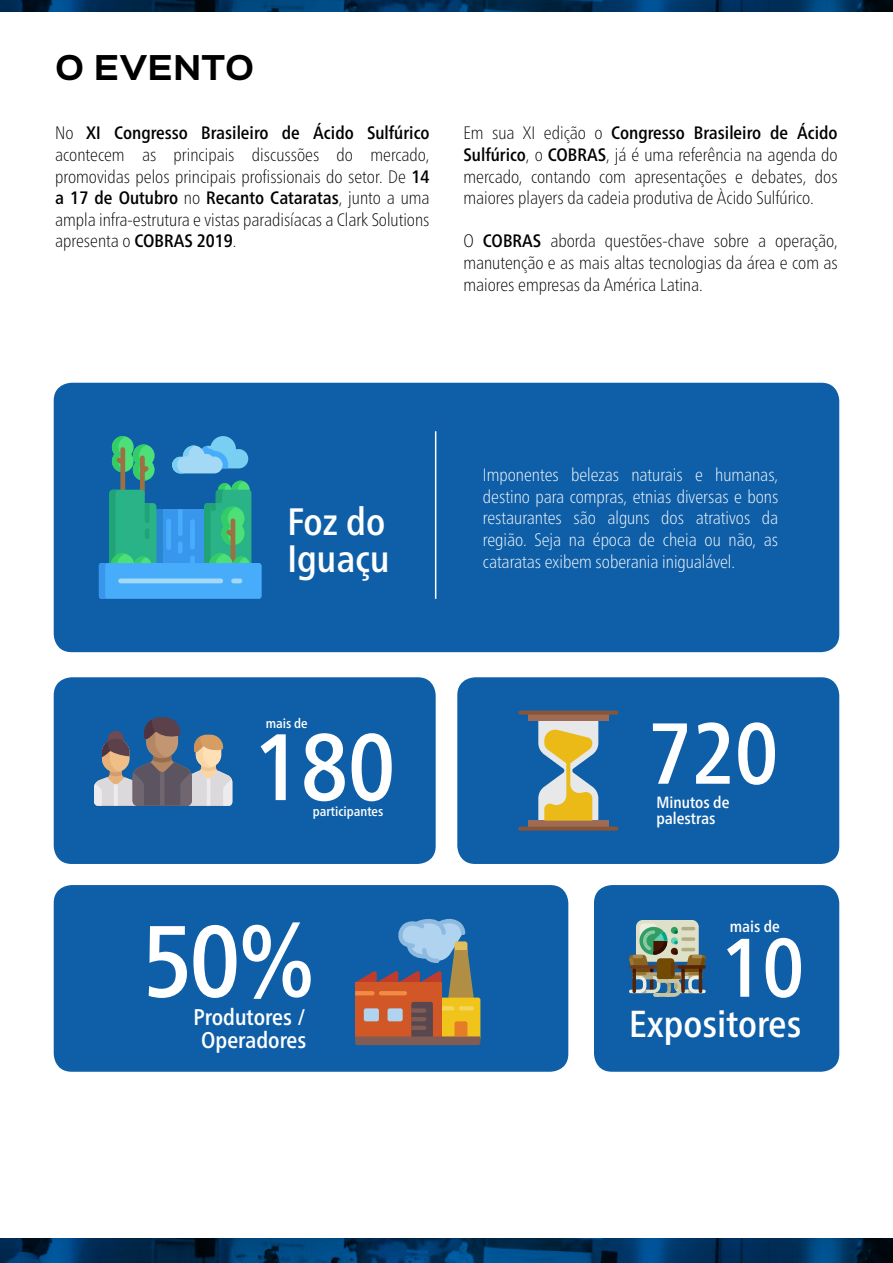
<style>
.page{position:relative;width:893px;height:1263px;background:#fff}
.page>*{position:absolute;margin:0;border:0;box-sizing:border-box;transform-origin:0 0}
.t1{font:500 condensed 100.95px "Frutiger Neue LT Pro";color:#fff}
.t2{font:500 condensed 94.2px "Frutiger Neue LT Pro";color:#fff}
.t3{font:500 condensed 86.4px "Frutiger Neue LT Pro";color:#fff}
.t4{font:500 condensed 82.95px "Frutiger Neue LT Pro";color:#fff}
.t5{font:500 condensed 38.25px/36.6px "Frutiger Neue LT Pro";color:#fff}
.t6{font:500 condensed 37.65px "Frutiger Neue LT Pro";color:#fff}
.t7{font:700 30.75px "Sinkin Sans 700";color:#000}
.t8{font:500 condensed 22.65px/22.6px "Frutiger Neue LT Pro";color:#fff;text-align:center}
.t9{font:100 condensed 18px/21.6px "Frutiger Neue LT Pro";color:#000;text-align:justify}
.t10{font:100 condensed 18px/21.6px "Frutiger Neue LT Pro";color:#fff;text-align:justify}
.t11{font:500 condensed 16.2px/16.2px "Frutiger Neue LT Pro";color:#fff}
.t12{font:500 condensed 16.05px "Frutiger Neue LT Pro";color:#fff}
.t13{font:500 condensed 13.35px "Frutiger Neue LT Pro";color:#fff}
.s1{font-weight:500}
</style>
<div class="page">
<svg style="left:0;top:1239px;width:893px;height:24px"></svg>
<svg style="left:0;top:0;width:893px;height:12px"></svg>
<div style="left:457px;top:677px;width:382px;height:187px;background:#0f5fa8;border-radius:18px"></div>
<div style="left:54px;top:677px;width:382px;height:187px;background:#0f5fa8;border-radius:18px"></div>
<svg style="left:94px;top:717px;width:138px;height:89px"></svg>
<div style="left:528px;top:821px;width:80px;height:8px;background:#9e6b54"></div>
<div style="left:528px;top:713px;width:80px;height:8px;background:#9e6b54"></div>
<svg style="left:518px;top:827px;width:100px;height:4px"></svg>
<hr style="left:518px;top:711px;width:100px;height:4px;background:#8a5436;border-radius:2px">
<svg style="left:538px;top:721px;width:60px;height:100px"></svg>
<div style="left:54px;top:885px;width:514px;height:187px;background:#0f5fa8;border-radius:18px"></div>
<div style="left:594px;top:885px;width:245px;height:187px;background:#0f5fa8;border-radius:18px"></div>
<svg style="left:355px;top:918px;width:125px;height:127px"></svg>
<div style="left:54px;top:383px;width:785px;height:269px;background:#0f5fa8;border-radius:18px"></div>
<div style="left:636px;top:920px;width:63px;height:42px;background:#dee0c7;border-radius:7px"></div>
<svg style="left:629px;top:923px;width:77px;height:74px"></svg>
<div style="left:154px;top:509px;width:52px;height:56px;background:#3896ed"></div>
<div style="left:154px;top:509px;width:9px;height:56px;background:#2987cf"></div>
<div style="left:166px;top:519px;width:5px;height:31px;background:#47adfa;border-radius:2px"></div>
<svg style="left:178px;top:509px;width:5px;height:27px"></svg>
<div style="left:190px;top:519px;width:5px;height:30px;background:#47adfa;border-radius:2px"></div>
<div style="left:190px;top:555px;width:5px;height:13px;background:#47adfa;border-radius:2px"></div>
<div style="left:178px;top:541px;width:5px;height:13px;background:#47adfa;border-radius:2px"></div>
<svg style="left:172px;top:436px;width:77px;height:37px"></svg>
<svg style="left:204px;top:481px;width:47px;height:82px"></svg>
<div style="left:99px;top:563px;width:163px;height:36px;background:#47adfa;border-radius:3px"></div>
<svg style="left:99px;top:436px;width:59px;height:163px"></svg>
<div style="left:118px;top:578px;width:105px;height:5px;background:#a3d9f5;border-radius:2px"></div>
<div style="left:231px;top:578px;width:11px;height:5px;background:#a3d9f5;border-radius:2px"></div>
<hr style="left:435px;top:431px;width:1px;height:168px;background:#fff">
<h3 class="t7" style="left:55px;top:52px;width:200px">O EVENTO</h3>
<p class="t9" style="left:55px;top:122px;width:376px">No <span class="s1">XI Congresso Brasileiro de Ácido Sulfúrico </span>acontecem as principais discussões do mercado, promovidas pelos principais profissionais do setor. De <span class="s1">14 a 17 de Outubro</span> no <span class="s1">Recanto Cataratas</span>, junto a uma ampla infra-estrutura e vistas paradisíacas a Clark Solutions apresenta o <span class="s1">COBRAS 2019</span>.</p>
<p class="t9" style="left:463px;top:122px;width:376px">Em sua XI edição o <span class="s1">Congresso Brasileiro de Ácido Sulfúrico</span>, o <span class="s1">COBRAS</span>, já é uma referência na agenda do mercado, contando com apresentações e debates, dos maiores players da cadeia produtiva de Àcido Sulfúrico.</p>
<p class="t9" style="left:463px;top:230px;width:376px">O <span class="s1">COBRAS</span> aborda questões-chave sobre a operação, manutenção e as mais altas tecnologias da área e com as maiores empresas da América Latina.</p>
<h3 class="t5" style="left:287px;top:504px;width:104px">Foz do<br>Iguaçu</h3>
<p class="t13" style="left:266px;top:715px;width:43px">mais de</p>
<h2 class="t2" style="left:254px;top:712px;width:143px">180</h2>
<p class="t13" style="left:313px;top:803px;width:72px">participantes</p>
<h1 class="t1" style="left:142px;top:902px;width:175px">50%</h1>
<p class="t8" style="left:194px;top:1006px;width:114px">Produtores /<br>Operadores</p>
<p class="t10" style="left:483px;top:464px;width:297px">Imponentes belezas naturais e humanas, destino para compras, etnias diversas e bons restaurantes são alguns dos atrativos da região. Seja na época de cheia ou não, as cataratas exibem soberania inigualável.</p>
<h3 class="t3" style="left:648px;top:703px;width:131px">720</h3>
<p class="t11" style="left:656px;top:794px;width:75px">Minutos de palestras</p>
<p class="t12" style="left:730px;top:917px;width:51px">mais de</p>
<h3 class="t4" style="left:721px;top:919px;width:85px">10</h3>
<h3 class="t6" style="left:629px;top:1001px;width:174px">Expositores</h3>
</div>
